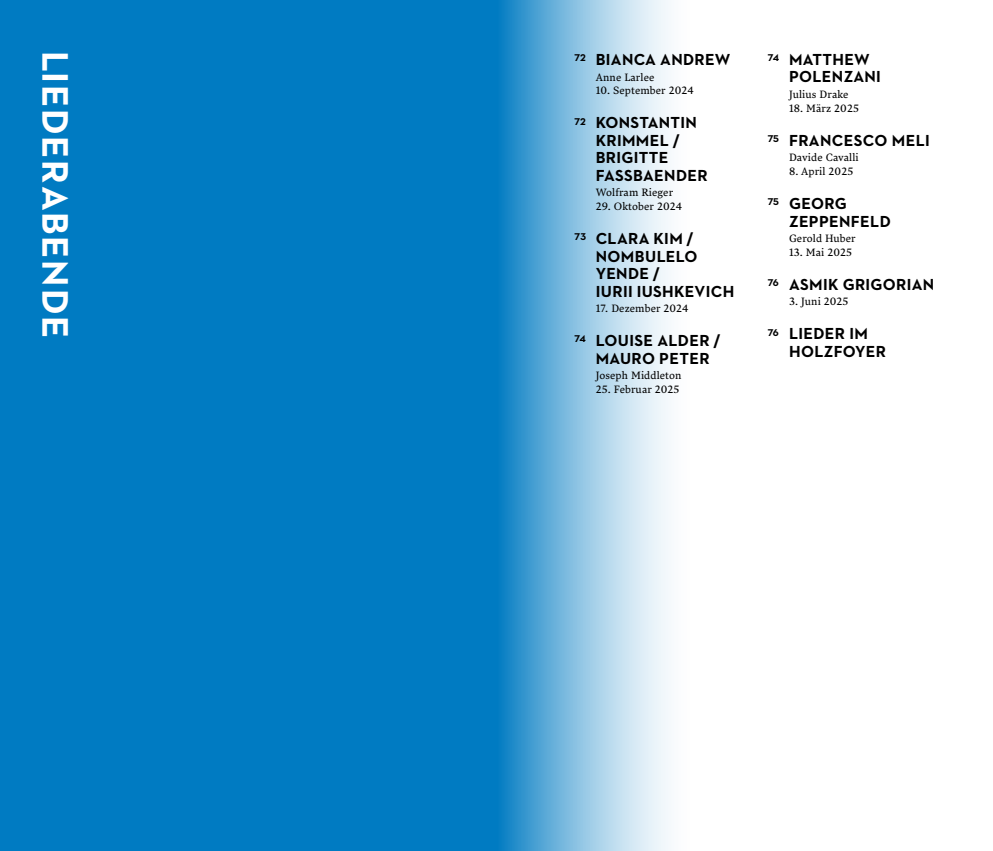
<style>
.page{position:relative;width:993px;height:851px;background:#fff}
.page>*{position:absolute;margin:0;border:0;box-sizing:border-box;transform-origin:0 0}
.t1{font:700 37.5px "Neutraface 2 Text";letter-spacing:.045em;color:#fff}
.t2{font:700 16.25px/17.5px "Neutraface 2 Text";letter-spacing:.02em;color:#000}
.t3{font:10.62px "Lava Std";letter-spacing:.01em;color:#000}
</style>
<div class="page">
<div style="left:0;top:0;width:496px;height:850px;background:#007bc2"></div>
<svg style="left:496px;top:0;width:173px;height:850px"></svg>
<h1 class="t1" style="left:79px;top:50px;width:289px;rotate:90deg">LIEDERABENDE</h1>
<p class="t2" style="left:574px;top:51px;width:157px"><sup>72</sup> BIANCA ANDREW</p>
<p class="t3" style="left:595px;top:70px;width:60px">Anne Larlee</p>
<p class="t3" style="left:595px;top:84px;width:99px">10. September 2024</p>
<p class="t2" style="left:595px;top:114px;width:113px;text-indent:-21px"><sup>72</sup> KONSTANTIN<br>KRIMMEL /<br>BRIGITTE<br>FASSBAENDER</p>
<p class="t3" style="left:595px;top:186px;width:79px">Wolfram Rieger</p>
<p class="t3" style="left:595px;top:199px;width:88px">29. Oktober 2024</p>
<p class="t2" style="left:595px;top:229px;width:140px;text-indent:-21px"><sup>73</sup> CLARA KIM /<br>NOMBULELO<br>YENDE /<br>IURII IUSHKEVICH</p>
<p class="t3" style="left:595px;top:301px;width:94px">17. Dezember 2024</p>
<p class="t2" style="left:595px;top:331px;width:126px;text-indent:-21px"><sup>74</sup> LOUISE ALDER /<br>MAURO PETER</p>
<p class="t3" style="left:595px;top:368px;width:87px">Joseph Middleton</p>
<p class="t3" style="left:595px;top:382px;width:85px">25. Februar 2025</p>
<p class="t2" style="left:788px;top:51px;width:93px;text-indent:-21px"><sup>74</sup> MATTHEW<br>POLENZANI</p>
<p class="t3" style="left:788px;top:87px;width:61px">Julius Drake</p>
<p class="t3" style="left:788px;top:101px;width:71px">18. März 2025</p>
<p class="t2" style="left:767px;top:131px;width:163px"><sup>75</sup> FRANCESCO MELI</p>
<p class="t3" style="left:788px;top:151px;width:71px">Davide Cavalli</p>
<p class="t3" style="left:788px;top:164px;width:66px">8. April 2025</p>
<p class="t2" style="left:788px;top:194px;width:103px;text-indent:-21px"><sup>75</sup> GEORG<br>ZEPPENFELD</p>
<p class="t3" style="left:788px;top:231px;width:68px">Gerold Huber</p>
<p class="t3" style="left:788px;top:245px;width:64px">13. Mai 2025</p>
<p class="t2" style="left:767px;top:275px;width:168px"><sup>76</sup> ASMIK GRIGORIAN</p>
<p class="t3" style="left:788px;top:294px;width:61px">3. Juni 2025</p>
<p class="t2" style="left:788px;top:325px;width:98px;text-indent:-21px"><sup>76</sup> LIEDER IM<br>HOLZFOYER</p>
</div>
